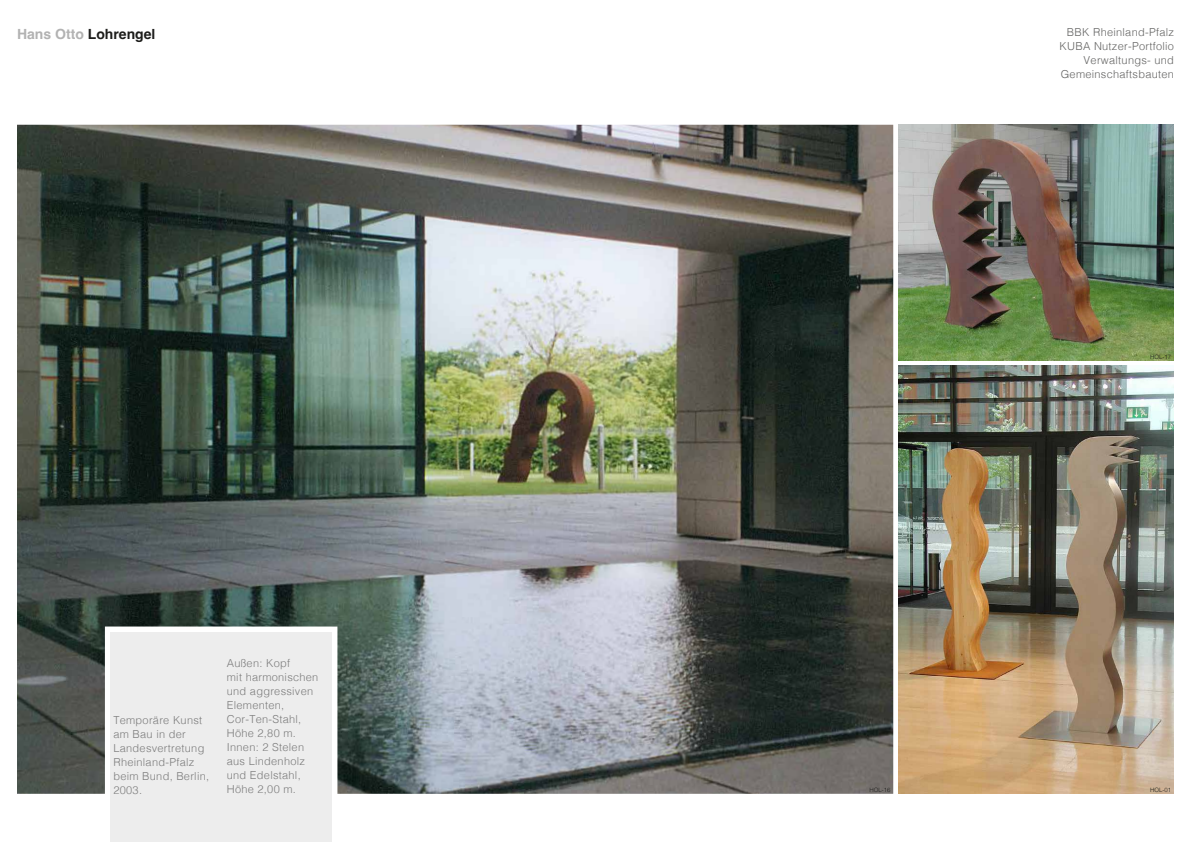
<style>
.page{position:relative;width:1191px;height:842px;background:#fff}
.page>*{position:absolute;margin:0;border:0;box-sizing:border-box;transform-origin:0 0}
.t1{font:700 14px "Helvetica";color:#1d1d1b}
.t2{font:300 11px/14px "Helvetica";letter-spacing:.025em;color:#7c7c7c}
.t3{font:300 11px/14px "Helvetica";letter-spacing:.025em;color:#646463;text-align:right}
.t4{font:300 6px "Helvetica";color:#1d1d1b}
.s1{color:#b2b2b2}
</style>
<div class="page">
<div style="left:111px;top:632px;width:221px;height:210px;background:#ededed"></div>
<img style="left:17px;top:125px;width:876px;height:669px">
<img style="left:899px;top:366px;width:275px;height:428px">
<img style="left:899px;top:125px;width:275px;height:235px">
<p class="t1" style="left:17px;top:25px;width:140px"><span class="s1">Hans Otto</span> Lohrengel</p>
<p class="t2" style="left:113px;top:712px;width:97px">Temporäre Kunst am Bau in der<br>Landesvertretung<br>Rheinland-Pfalz beim Bund, Berlin,<br>2003.</p>
<p class="t2" style="left:227px;top:655px;width:93px">Außen: Kopf<br>mit harmonischen und aggressiven<br>Elementen,<br>Cor-Ten-Stahl,<br>Höhe 2,80 m.<br>Innen: 2 Stelen aus Lindenholz und Edelstahl,<br>Höhe 2,00 m.</p>
<p class="t3" style="left:1059px;top:25px;width:116px">BBK Rheinland-Pfalz<br>KUBA Nutzer-Portfolio<br>Verwaltungs- und<br>Gemeinschaftsbauten</p>
<p class="t4" style="left:1150px;top:351px;width:23px">HOL-17</p>
<p class="t4" style="left:869px;top:785px;width:23px">HOL-16</p>
<p class="t4" style="left:1150px;top:785px;width:23px">HOL-01</p>
</div>
